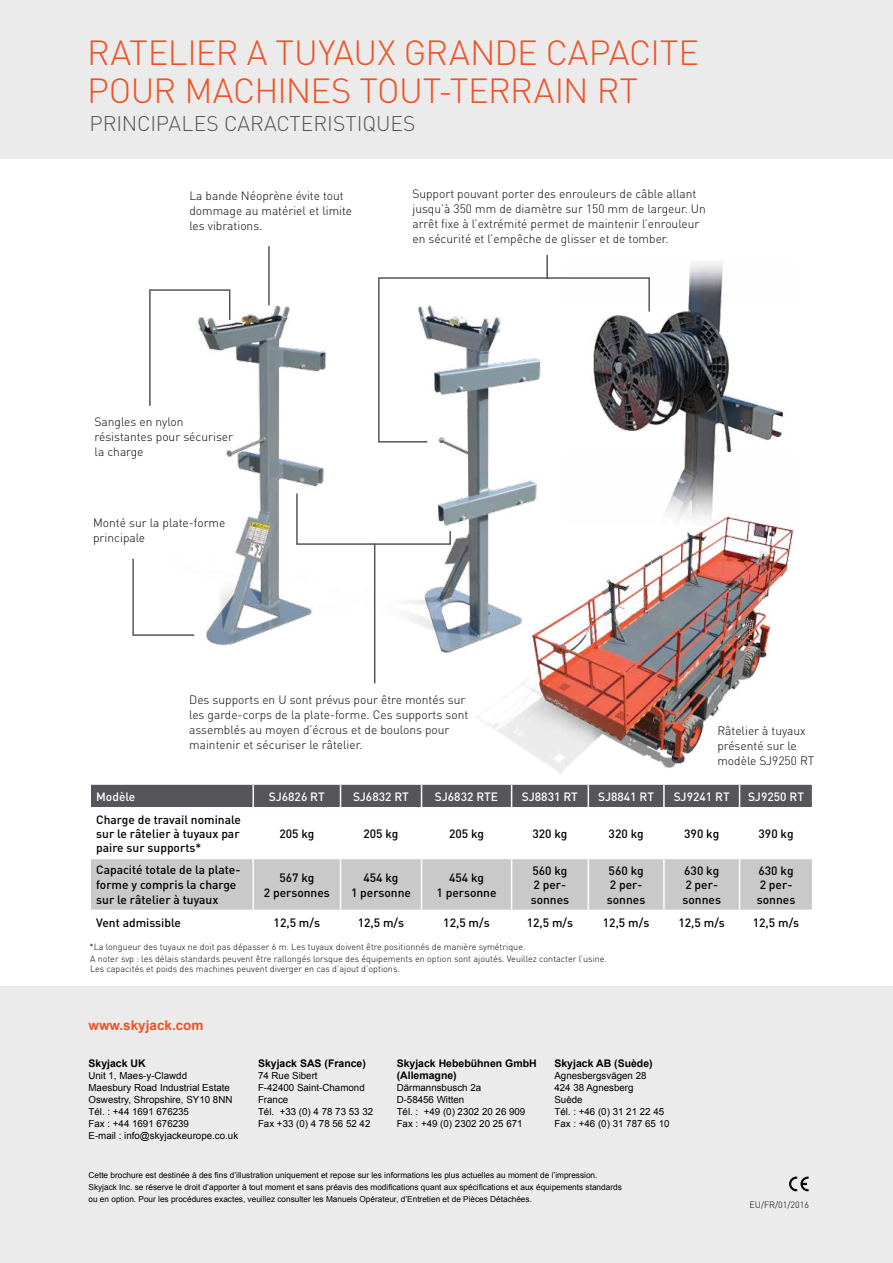
<style>
.page{position:relative;width:893px;height:1263px;background:#fff}
.page>*{position:absolute;margin:0;border:0;box-sizing:border-box;transform-origin:0 0}
.t1{font:300 34.5px/37.5px "DIN";letter-spacing:-.015em;color:#f05123}
.t2{font:300 21px "DIN";color:#56565a}
.t3{font:700 13.5px "Arial";color:#f05123}
.t4{font:300 12px/15px "DIN";color:#000}
.t5{font:500 12px/14.4px "DIN";color:#000}
.t6{font:500 12px "DIN";color:#fff}
.t7{font:700 10.5px/12px "Arial";color:#000}
.t8{font:9.75px/12px "Arial";color:#000}
.t9{font:300 9px/10.5px "DIN";color:#000}
.t10{font:8.25px/12px "Arial";color:#000}
</style>
<div class="page">
<div style="left:0;top:0;width:893px;height:159px;background:#ebebec"></div>
<img style="left:651px;top:261px;width:132px;height:237px">
<img style="left:476px;top:498px;width:319px;height:276px">
<div style="left:90px;top:784px;width:163px;height:24px;background:#56565a"></div>
<hr style="left:89px;top:783px;width:164px;height:2px;background:#fff">
<hr style="left:89px;top:785px;width:2px;height:22px;background:#fff">
<svg style="left:253px;top:784px;width:560px;height:23px;background:#5f5f62"></svg>
<hr style="left:89px;top:807px;width:164px;height:1px;background:#fff">
<div style="left:91px;top:859px;width:721px;height:51px;background:#c8c9c8"></div>
<hr style="left:253px;top:859px;width:1px;height:51px;background:#fff">
<hr style="left:340px;top:859px;width:1px;height:51px;background:#fff">
<hr style="left:421px;top:859px;width:1px;height:51px;background:#fff">
<hr style="left:511px;top:859px;width:1px;height:51px;background:#fff">
<hr style="left:588px;top:859px;width:1px;height:51px;background:#fff">
<hr style="left:663px;top:859px;width:2px;height:51px;background:#fff">
<hr style="left:739px;top:859px;width:1px;height:51px;background:#fff">
<img style="left:206px;top:316px;width:40px;height:330px">
<img style="left:246px;top:305px;width:311px;height:385px">
<hr style="left:546px;top:255px;width:2px;height:24px;background:#56565a">
<svg style="left:377px;top:276px;width:274px;height:167px"></svg>
<svg style="left:295px;top:492px;width:157px;height:54px"></svg>
<hr style="left:374px;top:543px;width:1px;height:140px;background:#56565a">
<svg style="left:132px;top:558px;width:63px;height:78px"></svg>
<svg style="left:149px;top:289px;width:82px;height:118px"></svg>
<hr style="left:268px;top:246px;width:2px;height:59px;background:#56565a">
<div style="left:0;top:986px;width:893px;height:277px;background:#ebebec"></div>
<svg style="left:789px;top:1176px;width:20px;height:15px"></svg>
<h1 class="t1" style="left:87px;top:34px;width:613px">RATELIER A TUYAUX GRANDE CAPACITE<br>POUR MACHINES TOUT-TERRAIN RT</h1>
<h2 class="t2" style="left:89px;top:110px;width:327px">PRINCIPALES CARACTERISTIQUES</h2>
<p class="t4" style="left:189px;top:188px;width:164px">La bande Néoprène évite tout dommage au matériel et limite les vibrations.</p>
<p class="t4" style="left:412px;top:186px;width:295px">Support pouvant porter des enrouleurs de câble allant jusqu’à 350 mm de diamètre sur 150 mm de largeur. Un arrêt fixe à l’extrémité permet de maintenir l’enrouleur en sécurité et l’empêche de glisser et de tomber.</p>
<p class="t4" style="left:95px;top:414px;width:140px">Sangles en nylon résistantes pour sécuriser la charge</p>
<p class="t4" style="left:93px;top:515px;width:134px">Monté sur la plate-forme principale</p>
<p class="t4" style="left:189px;top:692px;width:281px">Des supports en U sont prévus pour être montés sur les garde-corps de la plate-forme. Ces supports sont assemblés au moyen d’écrous et de boulons pour maintenir et sécuriser le râtelier.</p>
<p class="t4" style="left:717px;top:723px;width:98px">Râtelier à tuyaux présenté sur le modèle SJ9250 RT</p>
<p class="t6" style="left:96px;top:789px;width:41px">Modèle</p>
<p class="t6" style="left:269px;top:789px;width:57px">SJ6826 RT</p>
<p class="t6" style="left:353px;top:789px;width:57px">SJ6832 RT</p>
<p class="t6" style="left:435px;top:789px;width:65px">SJ6832 RTE</p>
<p class="t6" style="left:522px;top:789px;width:57px">SJ8831 RT</p>
<p class="t6" style="left:598px;top:789px;width:57px">SJ8841 RT</p>
<p class="t6" style="left:674px;top:789px;width:57px">SJ9241 RT</p>
<p class="t6" style="left:748px;top:789px;width:57px">SJ9250 RT</p>
<p class="t5" style="left:96px;top:812px;width:146px;text-align:justify">Charge de travail nominale sur le râtelier à tuyaux par paire sur supports*</p>
<p class="t5" style="left:279px;top:826px;width:37px">205 kg</p>
<p class="t5" style="left:363px;top:826px;width:37px">205 kg</p>
<p class="t5" style="left:449px;top:826px;width:37px">205 kg</p>
<p class="t5" style="left:532px;top:826px;width:37px">320 kg</p>
<p class="t5" style="left:609px;top:826px;width:37px">320 kg</p>
<p class="t5" style="left:684px;top:826px;width:37px">390 kg</p>
<p class="t5" style="left:758px;top:826px;width:37px">390 kg</p>
<p class="t5" style="left:96px;top:862px;width:146px;line-height:15px">Capacité totale de la plate&shy;forme y compris la charge sur le râtelier à tuyaux</p>
<p class="t5" style="left:264px;top:870px;width:68px;text-align:center">567 kg<br>2 personnes</p>
<p class="t5" style="left:351px;top:870px;width:62px;text-align:center">454 kg<br>1 personne</p>
<p class="t5" style="left:436px;top:870px;width:62px;text-align:center">454 kg<br>1 personne</p>
<p class="t5" style="left:531px;top:863px;width:40px">560 kg<br>2 per&shy;sonnes</p>
<p class="t5" style="left:607px;top:863px;width:40px">560 kg<br>2 per&shy;sonnes</p>
<p class="t5" style="left:682px;top:863px;width:40px">630 kg<br>2 per&shy;sonnes</p>
<p class="t5" style="left:757px;top:863px;width:40px">630 kg<br>2 per&shy;sonnes</p>
<p class="t5" style="left:96px;top:915px;width:86px">Vent admissible</p>
<p class="t5" style="left:274px;top:915px;width:48px">12,5 m/s</p>
<p class="t5" style="left:358px;top:915px;width:48px">12,5 m/s</p>
<p class="t5" style="left:443px;top:915px;width:48px">12,5 m/s</p>
<p class="t5" style="left:527px;top:915px;width:48px">12,5 m/s</p>
<p class="t5" style="left:603px;top:915px;width:48px">12,5 m/s</p>
<p class="t5" style="left:678px;top:915px;width:48px">12,5 m/s</p>
<p class="t5" style="left:753px;top:915px;width:48px">12,5 m/s</p>
<p class="t9" style="left:89px;top:941px;width:437px">*La longueur des tuyaux ne doit pas dépasser 6 m. Les tuyaux doivent être positionnés de manière symétrique.</p>
<p class="t9" style="left:90px;top:953px;width:518px">A noter svp : les délais standards peuvent être rallongés lorsque des équipements en option sont ajoutés. Veuillez contacter l’usine.<br>Les capacités et poids des machines peuvent diverger en cas d’ajout d’options.</p>
<p class="t3" style="left:88px;top:1016px;width:117px">www.skyjack.com</p>
<p class="t7" style="left:88px;top:1058px;width:59px">Skyjack UK</p>
<p class="t8" style="left:88px;top:1070px;width:151px">Unit 1, Maes-y-Clawdd<br>Maesbury Road Industrial Estate<br>Oswestry, Shropshire, SY10 8NN<br>Tél. : +44 1691 676235<br>Fax : +44 1691 676239<br>E-mail : info@skyjackeurope.co.uk</p>
<p class="t7" style="left:258px;top:1058px;width:109px">Skyjack SAS (France)</p>
<p class="t8" style="left:258px;top:1070px;width:117px">74 Rue Sibert<br>F-42400 Saint-Chamond<br>France<br>Tél. +33 (0) 4 78 73 53 32<br>Fax +33 (0) 4 78 56 52 42</p>
<p class="t7" style="left:397px;top:1058px;width:142px">Skyjack Hebebühnen GmbH (Allemagne)</p>
<p class="t8" style="left:397px;top:1082px;width:130px">Därmannsbusch 2a<br>D-58456 Witten<br>Tél. : +49 (0) 2302 20 26 909<br>Fax : +49 (0) 2302 20 25 671</p>
<p class="t7" style="left:554px;top:1058px;width:100px">Skyjack AB (Suède)</p>
<p class="t8" style="left:554px;top:1070px;width:117px">Agnesbergsvägen 28<br>424 38 Agnesberg<br>Suède<br>Tél. : +46 (0) 31 21 22 45<br>Fax : +46 (0) 31 787 65 10</p>
<p class="t10" style="left:88px;top:1169px;width:535px">Cette brochure est destinée à des fins d’illustration uniquement et repose sur les informations les plus actuelles au moment de l’impression.<br>Skyjack Inc. se réserve le droit d’apporter à tout moment et sans préavis des modifications quant aux spécifications et aux équipements standards ou en option. Pour les procédures exactes, veuillez consulter les Manuels Opérateur, d’Entretien et de Pièces Détachées.</p>
<p class="t9" style="left:749px;top:1199px;width:61px">EU/FR/01/2016</p>
</div>
